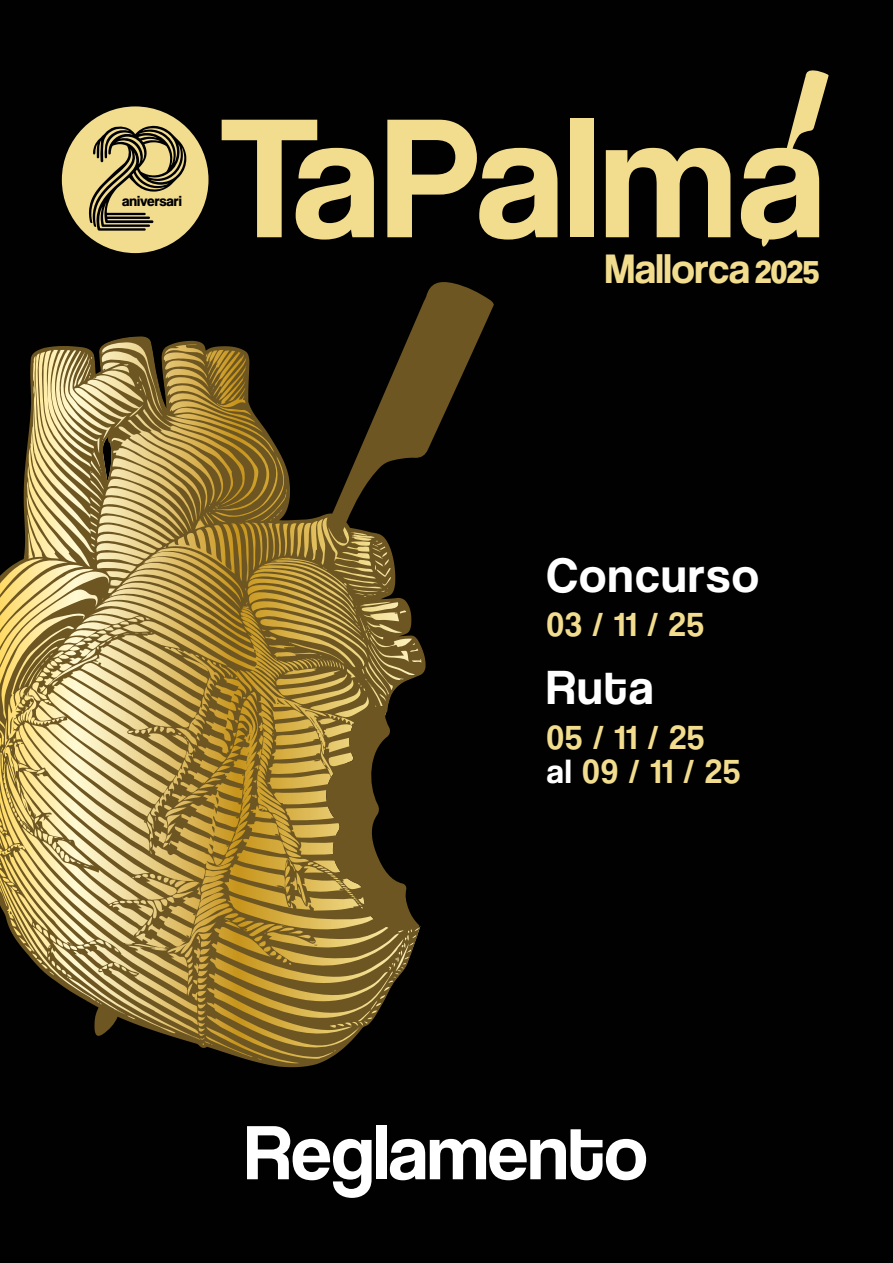
<style>
.page{position:relative;width:893px;height:1263px;background:#010101}
.page>*{position:absolute;margin:0;border:0;box-sizing:border-box;transform-origin:0 0}
.t1{font:79.95px "Coolvetica Rg";color:#fff}
.t2{font:49.95px "Coolvetica Rg";letter-spacing:.04em;color:#fff}
.t3{font:42.9px "Coolvetica Rg";color:#f2dc8e}
.t4{font:34.8px/34.2px "Coolvetica Rg";letter-spacing:.04em;color:#f2dc8e}
.t5{font:700 15px "Coolvetica Rg";color:#000}
.s1{font-family:"Coolvetica Hv";font-size:33px}
.s2{color:#fff}
</style>
<div class="page">
<svg style="left:0;top:282px;width:494px;height:785px"></svg>
<svg style="left:222px;top:120px;width:152px;height:120px"></svg>
<svg style="left:387px;top:120px;width:170px;height:120px"></svg>
<div style="left:570px;top:118px;width:23px;height:119px;background:#f2dc8e"></div>
<svg style="left:606px;top:148px;width:124px;height:89px"></svg>
<svg style="left:741px;top:70px;width:88px;height:177px"></svg>
<div style="left:62px;top:106px;width:146px;height:147px;background:#f2dc8e;border-radius:50%"></div>
<svg style="left:89px;top:125px;width:97px;height:106px"></svg>
<p class="t5" style="left:122px;top:192px;width:61px">aniversari</p>
<p class="t3" style="left:605px;top:244px;width:215px">Mallorca <span class="s1">2025</span></p>
<h2 class="t2" style="left:547px;top:546px;width:214px">Concurso</h2>
<p class="t4" style="left:547px;top:607px;width:159px">03 / 11 / 25</p>
<h2 class="t2" style="left:547px;top:658px;width:108px">Ruta</h2>
<p class="t4" style="left:547px;top:719px;width:195px">05 / 11 / 25<br><span class="s2">al</span> 09 / 11 / 25</p>
<h1 class="t1" style="left:245px;top:1105px;width:404px">Reglamento</h1>
</div>
